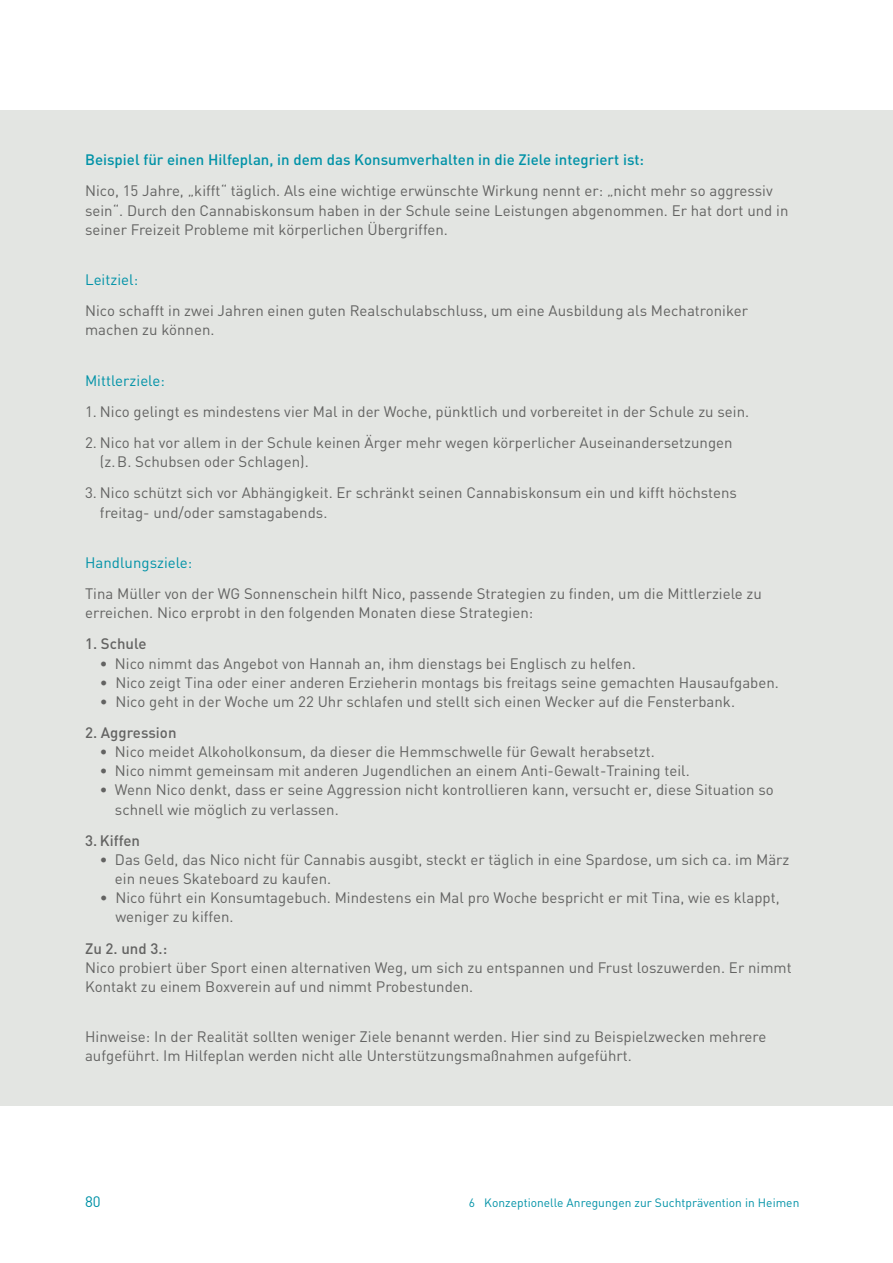
<style>
.page{position:relative;width:893px;height:1263px;background:#fff}
.page>*{position:absolute;margin:0;border:0;box-sizing:border-box;transform-origin:0 0}
.t1{font:15px/19.2px "FFDIN";color:#636362}
.t2{font:500 15px "FFDIN";color:#0092a7}
.t3{font:15px "FFDIN";color:#0092a7}
.t4{font:500 15px "FFDIN";color:#636362}
.t5{font:12px "FFDIN";color:#0092a7}
.s1{font-weight:500}
</style>
<div class="page">
<div style="left:0;top:111px;width:893px;height:995px;background:#e3e5e2"></div>
<p class="t2" style="left:85px;top:150px;width:561px">Beispiel für einen Hilfeplan, in dem das Konsumverhalten in die Ziele integriert ist:</p>
<p class="t1" style="left:85px;top:181px;width:705px">Nico, 15 Jahre, „kifft“ täglich. Als eine wichtige erwünschte Wirkung nennt er: „nicht mehr so aggressiv sein“. Durch den Cannabiskonsum haben in der Schule seine Leistungen abgenommen. Er hat dort und in seiner Freizeit Probleme mit körperlichen Übergriffen.</p>
<p class="t3" style="left:85px;top:270px;width:55px">Leitziel:</p>
<p class="t1" style="left:85px;top:301px;width:665px">Nico schafft in zwei Jahren einen guten Realschulabschluss, um eine Ausbildung als Mechatroniker machen zu können.</p>
<p class="t3" style="left:85px;top:371px;width:81px">Mittlerziele:</p>
<p class="t1" style="left:85px;top:402px;width:666px">1. Nico gelingt es mindestens vier Mal in der Woche, pünktlich und vorbereitet in der Schule zu sein.</p>
<p class="t1" style="left:100px;top:433px;width:634px;text-indent:-15px">2. Nico hat vor allem in der Schule keinen Ärger mehr wegen körperlicher Auseinandersetzungen (z.B. Schubsen oder Schlagen).</p>
<p class="t1" style="left:100px;top:483px;width:638px;text-indent:-15px">3. Nico schützt sich vor Abhängigkeit. Er schränkt seinen Cannabiskonsum ein und kifft höchstens freitag- und/oder samstagabends.</p>
<p class="t3" style="left:85px;top:553px;width:109px">Handlungsziele:</p>
<p class="t1" style="left:85px;top:584px;width:678px">Tina Müller von der WG Sonnenschein hilft Nico, passende Strategien zu finden, um die Mittlerziele zu erreichen. Nico erprobt in den folgenden Monaten diese Strategien:</p>
<p class="t4" style="left:85px;top:634px;width:63px">1. Schule</p>
<p class="t1" style="left:100px;top:653px;width:537px"><span class="s1">•</span> Nico nimmt das Angebot von Hannah an, ihm dienstags bei Englisch zu helfen.</p>
<p class="t1" style="left:100px;top:672px;width:680px">• Nico zeigt Tina oder einer anderen Erzieherin montags bis freitags seine gemachten Hausaufgaben.</p>
<p class="t1" style="left:100px;top:692px;width:637px">• Nico geht in der Woche um 22 Uhr schlafen und stellt sich einen Wecker auf die Fensterbank.</p>
<p class="t4" style="left:85px;top:723px;width:93px">2. Aggression</p>
<p class="t1" style="left:100px;top:742px;width:556px"><span class="s1">•</span> Nico meidet Alkoholkonsum, da dieser die Hemmschwelle für Gewalt herabsetzt.</p>
<p class="t1" style="left:100px;top:761px;width:591px"><span class="s1">•</span> Nico nimmt gemeinsam mit anderen Jugendlichen an einem Anti-Gewalt-Training teil.</p>
<p class="t1" style="left:115px;top:780px;width:660px;text-indent:-15px"><span class="s1">•</span> Wenn Nico denkt, dass er seine Aggression nicht kontrollieren kann, versucht er, diese Situation so schnell wie möglich zu verlassen.</p>
<p class="t4" style="left:85px;top:831px;width:57px">3. Kiffen</p>
<p class="t1" style="left:115px;top:850px;width:676px;text-indent:-15px"><span class="s1">•</span> Das Geld, das Nico nicht für Cannabis ausgibt, steckt er täglich in eine Spardose, um sich ca. im März ein neues Skateboard zu kaufen.</p>
<p class="t1" style="left:115px;top:888px;width:666px;text-indent:-16px">• Nico führt ein Konsumtagebuch. Mindestens ein Mal pro Woche bespricht er mit Tina, wie es klappt, weniger zu kiffen.</p>
<p class="t4" style="left:85px;top:938px;width:84px">Zu 2. und 3.:</p>
<p class="t1" style="left:85px;top:957px;width:708px">Nico probiert über Sport einen alternativen Weg, um sich zu entspannen und Frust loszuwerden. Er nimmt<br>Kontakt zu einem Boxverein auf und nimmt Probestunden.</p>
<p class="t1" style="left:85px;top:1027px;width:683px">Hinweise: In der Realität sollten weniger Ziele benannt werden. Hier sind zu Beispielzwecken mehrere aufgeführt. Im Hilfeplan werden nicht alle Unterstützungsmaßnahmen aufgeführt.</p>
<p class="t3" style="left:85px;top:1192px;width:17px">80</p>
<p class="t5" style="left:469px;top:1195px;width:332px">6 Konzeptionelle Anregungen zur Suchtprävention in Heimen</p>
</div>
